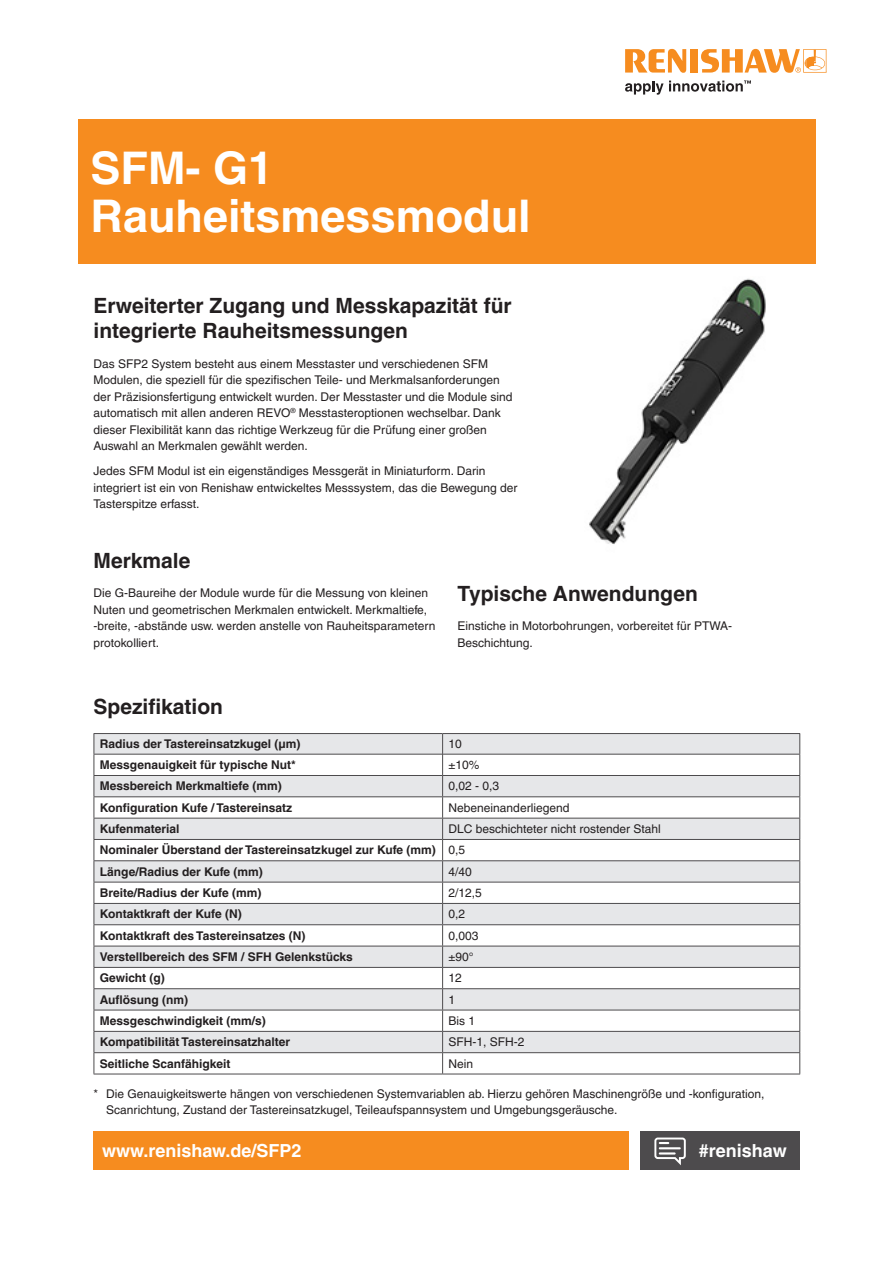
<style>
.page{position:relative;width:893px;height:1263px;background:#fff}
.page>*{position:absolute;margin:0;border:0;box-sizing:border-box;transform-origin:0 0}
.Headline_30pt_BOLD{font:700 45px/48px "Helvetica LT Pro";color:#fff}
.Subheading_2__14pt_B{font:700 21px/25.5px "Helvetica LT Pro";color:#231f20}
.back_page_URL_white{font:700 18px "Helvetica LT Pro";color:#fff}
._8pt_Body_Text{font:12px/16.5px "Helvetica LT Pro";color:#231f20}
.Column_1_bold_text{font:700 12px "Helvetica LT Pro";color:#231f20}
.Table_body_left_alig{font:12px "Helvetica LT Pro";color:#231f20}
</style>
<div class="page">
<div style="left:639px;top:1131px;width:160px;height:38px;background:#4d4b4d"></div>
<svg style="left:654px;top:1137px;width:32px;height:28px"></svg>
<div style="left:78px;top:119px;width:737px;height:145px;background:#f68c1f"></div>
<div style="left:94px;top:1131px;width:535px;height:38px;background:#f68c1f"></div>
<svg style="left:95px;top:734px;width:704px;height:20px;background:#e2e3e5"></svg>
<svg style="left:95px;top:755px;width:704px;height:319px"></svg>
<hr style="left:94px;top:733px;width:349px;height:1px;background:#4d4b4d">
<hr style="left:443px;top:733px;width:357px;height:1px;background:#4d4b4d">
<hr style="left:94px;top:754px;width:349px;height:1px;background:#4d4b4d">
<hr style="left:94px;top:775px;width:348px;height:1px;background:#4d4b4d">
<hr style="left:94px;top:796px;width:348px;height:1px;background:#4d4b4d">
<hr style="left:94px;top:818px;width:348px;height:1px;background:#4d4b4d">
<hr style="left:94px;top:839px;width:348px;height:1px;background:#4d4b4d">
<hr style="left:94px;top:860px;width:348px;height:1px;background:#4d4b4d">
<hr style="left:94px;top:882px;width:348px;height:1px;background:#4d4b4d">
<hr style="left:94px;top:903px;width:348px;height:1px;background:#4d4b4d">
<hr style="left:94px;top:924px;width:348px;height:1px;background:#4d4b4d">
<hr style="left:94px;top:946px;width:348px;height:1px;background:#4d4b4d">
<hr style="left:94px;top:967px;width:348px;height:1px;background:#4d4b4d">
<hr style="left:94px;top:988px;width:348px;height:1px;background:#4d4b4d">
<hr style="left:94px;top:1010px;width:348px;height:1px;background:#4d4b4d">
<hr style="left:94px;top:1031px;width:348px;height:1px;background:#4d4b4d">
<hr style="left:94px;top:1052px;width:348px;height:1px;background:#4d4b4d">
<svg style="left:94px;top:734px;width:1px;height:340px"></svg>
<hr style="left:94px;top:1074px;width:348px;height:1px;background:#4d4b4d">
<hr style="left:442px;top:754px;width:358px;height:1px;background:#4d4b4d">
<hr style="left:442px;top:775px;width:358px;height:1px;background:#4d4b4d">
<hr style="left:442px;top:796px;width:358px;height:1px;background:#4d4b4d">
<hr style="left:442px;top:818px;width:358px;height:1px;background:#4d4b4d">
<hr style="left:442px;top:839px;width:358px;height:1px;background:#4d4b4d">
<hr style="left:442px;top:860px;width:358px;height:1px;background:#4d4b4d">
<hr style="left:442px;top:882px;width:358px;height:1px;background:#4d4b4d">
<hr style="left:442px;top:903px;width:358px;height:1px;background:#4d4b4d">
<hr style="left:442px;top:924px;width:358px;height:1px;background:#4d4b4d">
<hr style="left:442px;top:946px;width:358px;height:1px;background:#4d4b4d">
<hr style="left:442px;top:967px;width:358px;height:1px;background:#4d4b4d">
<hr style="left:442px;top:988px;width:358px;height:1px;background:#4d4b4d">
<hr style="left:442px;top:1010px;width:358px;height:1px;background:#4d4b4d">
<hr style="left:442px;top:1031px;width:358px;height:1px;background:#4d4b4d">
<hr style="left:442px;top:1052px;width:358px;height:1px;background:#4d4b4d">
<svg style="left:442px;top:734px;width:1px;height:340px"></svg>
<svg style="left:799px;top:734px;width:1px;height:340px"></svg>
<hr style="left:442px;top:1074px;width:358px;height:1px;background:#4d4b4d">
<img style="left:589px;top:278px;width:177px;height:266px">
<svg style="left:625px;top:49px;width:61px;height:24px"></svg>
<div style="left:690px;top:49px;width:8px;height:24px;background:#f68c1f"></div>
<svg style="left:701px;top:49px;width:125px;height:24px"></svg>
<svg style="left:625px;top:80px;width:126px;height:15px"></svg>
<p class="Headline_30pt_BOLD" style="left:91px;top:144px;width:442px">SFM- G1<br>Rauheitsmessmodul</p>
<p class="Subheading_2__14pt_B" style="left:94px;top:293px;width:420px">Erweiterter Zugang und Messkapazität für integrierte Rauheitsmessungen</p>
<p class="_8pt_Body_Text" style="left:94px;top:355px;width:420px">Das SFP2 System besteht aus einem Messtaster und verschiedenen SFM Modulen, die speziell für die spezifischen Teile- und Merkmalsanforderungen der Präzisionsfertigung entwickelt wurden. Der Messtaster und die Module sind automatisch mit allen anderen REVO<sup>®</sup> Messtasteroptionen wechselbar. Dank dieser Flexibilität kann das richtige Werkzeug für die Prüfung einer großen Auswahl an Merkmalen gewählt werden.</p>
<p class="_8pt_Body_Text" style="left:94px;top:462px;width:425px">Jedes SFM Modul ist ein eigenständiges Messgerät in Miniaturform. Darin integriert ist ein von Renishaw entwickeltes Messsystem, das die Bewegung der<br>Tasterspitze erfasst.</p>
<p class="Subheading_2__14pt_B" style="left:94px;top:548px;width:98px">Merkmale</p>
<p class="_8pt_Body_Text" style="left:94px;top:585px;width:343px">Die G-Baureihe der Module wurde für die Messung von kleinen Nuten und geometrischen Merkmalen entwickelt. Merkmaltiefe, -breite, -abstände usw. werden anstelle von Rauheitsparametern protokolliert.</p>
<p class="Subheading_2__14pt_B" style="left:458px;top:581px;width:242px">Typische Anwendungen</p>
<p class="_8pt_Body_Text" style="left:458px;top:618px;width:276px">Einstiche in Motorbohrungen, vorbereitet für PTWA-<br>Beschichtung.</p>
<p class="Subheading_2__14pt_B" style="left:94px;top:694px;width:131px">Spezifikation</p>
<p class="Column_1_bold_text" style="left:100px;top:737px;width:202px">Radius der Tastereinsatzkugel (µm)</p>
<p class="Table_body_left_alig" style="left:449px;top:737px;width:15px">10</p>
<p class="Column_1_bold_text" style="left:100px;top:758px;width:198px">Messgenauigkeit für typische Nut*</p>
<p class="Table_body_left_alig" style="left:449px;top:758px;width:33px">±10%</p>
<p class="Column_1_bold_text" style="left:100px;top:779px;width:183px">Messbereich Merkmaltiefe (mm)</p>
<p class="Table_body_left_alig" style="left:449px;top:779px;width:52px">0,02 - 0,3</p>
<p class="Column_1_bold_text" style="left:100px;top:800px;width:194px">Konfiguration Kufe / Tastereinsatz</p>
<p class="Table_body_left_alig" style="left:449px;top:801px;width:122px">Nebeneinanderliegend</p>
<p class="Column_1_bold_text" style="left:100px;top:821px;width:81px">Kufenmaterial</p>
<p class="Table_body_left_alig" style="left:449px;top:822px;width:214px">DLC beschichteter nicht rostender Stahl</p>
<p class="Column_1_bold_text" style="left:100px;top:843px;width:338px">Nominaler Überstand der Tastereinsatzkugel zur Kufe (mm)</p>
<p class="Table_body_left_alig" style="left:449px;top:843px;width:18px">0,5</p>
<p class="Column_1_bold_text" style="left:100px;top:864px;width:164px">Länge/Radius der Kufe (mm)</p>
<p class="Table_body_left_alig" style="left:449px;top:864px;width:25px">4/40</p>
<p class="Column_1_bold_text" style="left:100px;top:885px;width:163px">Breite/Radius der Kufe (mm)</p>
<p class="Table_body_left_alig" style="left:449px;top:886px;width:35px">2/12,5</p>
<p class="Column_1_bold_text" style="left:100px;top:907px;width:143px">Kontaktkraft der Kufe (N)</p>
<p class="Table_body_left_alig" style="left:449px;top:907px;width:18px">0,2</p>
<p class="Column_1_bold_text" style="left:100px;top:928px;width:207px">Kontaktkraft des Tastereinsatzes (N)</p>
<p class="Table_body_left_alig" style="left:449px;top:928px;width:32px">0,003</p>
<p class="Column_1_bold_text" style="left:100px;top:949px;width:254px">Verstellbereich des SFM / SFH Gelenkstücks</p>
<p class="Table_body_left_alig" style="left:449px;top:950px;width:27px">±90°</p>
<p class="Column_1_bold_text" style="left:100px;top:971px;width:67px">Gewicht (g)</p>
<p class="Table_body_left_alig" style="left:449px;top:971px;width:15px">12</p>
<p class="Column_1_bold_text" style="left:100px;top:992px;width:90px">Auflösung (nm)</p>
<p class="Table_body_left_alig" style="left:449px;top:992px;width:8px">1</p>
<p class="Column_1_bold_text" style="left:100px;top:1013px;width:168px">Messgeschwindigkeit (mm/s)</p>
<p class="Table_body_left_alig" style="left:449px;top:1014px;width:28px">Bis 1</p>
<p class="Column_1_bold_text" style="left:100px;top:1035px;width:192px">Kompatibilität Tastereinsatzhalter</p>
<p class="Table_body_left_alig" style="left:449px;top:1035px;width:78px">SFH-1, SFH-2</p>
<p class="Column_1_bold_text" style="left:100px;top:1056px;width:132px">Seitliche Scanfähigkeit</p>
<p class="Table_body_left_alig" style="left:449px;top:1056px;width:26px">Nein</p>
<p class="_8pt_Body_Text" style="left:106px;top:1085px;width:660px;text-indent:-13px">* Die Genauigkeitswerte hängen von verschiedenen Systemvariablen ab. Hierzu gehören Maschinengröße und -konfiguration,<br>Scanrichtung, Zustand der Tastereinsatzkugel, Teileaufspannsystem und Umgebungsgeräusche.</p>
<p class="back_page_URL_white" style="left:102px;top:1139px;width:201px">www.renishaw.de/SFP2</p>
<h3 class="back_page_URL_white" style="left:699px;top:1139px;width:89px">#renishaw</h3>
</div>
